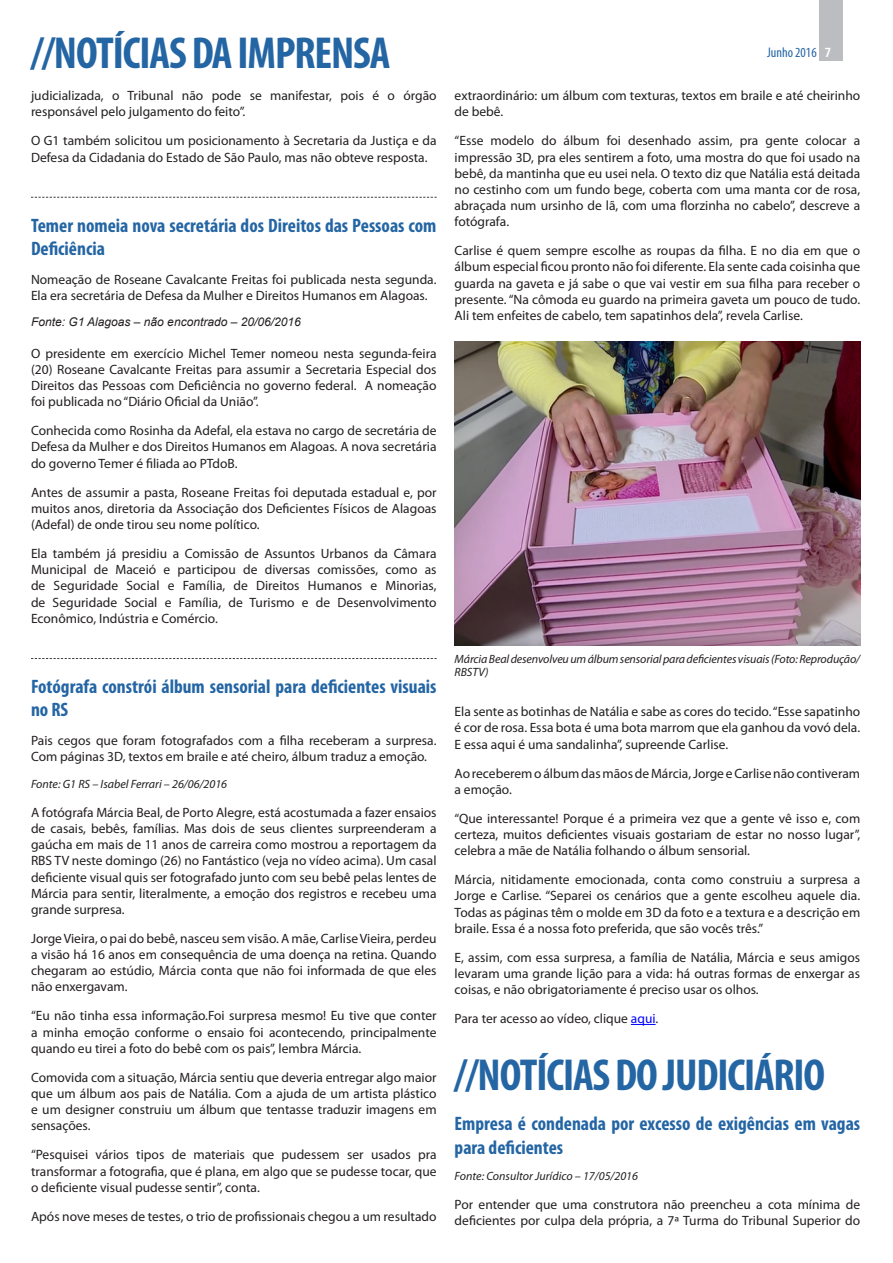
<style>
.page{position:relative;width:893px;height:1263px;background:#fff}
.page>*{position:absolute;margin:0;border:0;box-sizing:border-box;transform-origin:0 0}
.título_seção{font:700 condensed 45px "Myriad Pro";letter-spacing:-.025em;color:#2465a4}
.tíulo_matéria_tracej{font:700 condensed 19.5px/23.4px "Myriad Pro";color:#2465a4}
.tíulo_matéria{font:700 condensed 19.5px/23.4px "Myriad Pro";color:#2465a4}
.t1{font:condensed 13.95px "Myriad Pro";color:#2465a4}
.texto_corrido{font:13.5px/16.2px "Myriad Pro";color:#231f20;text-align:justify}
.Legenda{font:italic 12px/13.5px "Myriad Pro";letter-spacing:-.01em;color:#231f20}
.texto_corrido-2{font:italic 12px "Myriad Pro";color:#231f20}
.t2{font:italic 12px "Arial";color:#231f20}
.s1{font-weight:700;color:#fff}
.s2{color:#00f}
</style>
<div class="page">
<div style="left:820px;top:0;width:23px;height:61px;background:#bcbdc0"></div>
<svg style="left:31px;top:197px;width:406px;height:1px"></svg>
<svg style="left:31px;top:658px;width:406px;height:1px"></svg>
<svg style="left:631px;top:1024px;width:25px;height:1px"></svg>
<img style="left:455px;top:341px;width:405px;height:304px">
<h1 class="título_seção" style="left:31px;top:25px;width:361px">//NOTÍCIAS DA IMPRENSA</h1>
<p class="texto_corrido" style="left:31px;top:87px;width:407px">judicializada, o Tribunal não pode se manifestar, pois é o órgão responsável pelo julgamento do feito”.</p>
<p class="texto_corrido" style="left:31px;top:132px;width:407px">O G1 também solicitou um posicionamento à Secretaria da Justiça e da<br>Defesa da Cidadania do Estado de São Paulo, mas não obteve resposta.</p>
<p class="tíulo_matéria_tracej" style="left:31px;top:213px;width:407px">Temer nomeia nova secretária dos Direitos das Pessoas com<br>Deficiência</p>
<p class="texto_corrido" style="left:31px;top:271px;width:407px">Nomeação de Roseane Cavalcante Freitas foi publicada nesta segunda.<br>Ela era secretária de Defesa da Mulher e Direitos Humanos em Alagoas.</p>
<p class="t2" style="left:31px;top:314px;width:271px">Fonte: G1 Alagoas – não encontrado – 20/06/2016</p>
<p class="texto_corrido" style="left:31px;top:345px;width:407px">O presidente em exercício Michel Temer nomeou nesta segunda-feira (20) Roseane Cavalcante Freitas para assumir a Secretaria Especial dos Direitos das Pessoas com Deficiência no governo federal. A nomeação foi publicada no “Diário Oficial da União”.</p>
<p class="texto_corrido" style="left:31px;top:422px;width:407px">Conhecida como Rosinha da Adefal, ela estava no cargo de secretária de Defesa da Mulher e dos Direitos Humanos em Alagoas. A nova secretária do governo Temer é filiada ao PTdoB.</p>
<p class="texto_corrido" style="left:31px;top:484px;width:407px">Antes de assumir a pasta, Roseane Freitas foi deputada estadual e, por muitos anos, diretoria da Associação dos Deficientes Físicos de Alagoas (Adefal) de onde tirou seu nome político.</p>
<p class="texto_corrido" style="left:31px;top:545px;width:407px">Ela também já presidiu a Comissão de Assuntos Urbanos da Câmara Municipal de Maceió e participou de diversas comissões, como as de Seguridade Social e Família, de Direitos Humanos e Minorias, de Seguridade Social e Família, de Turismo e de Desenvolvimento Econômico, Indústria e Comércio.</p>
<p class="tíulo_matéria_tracej" style="left:31px;top:674px;width:407px">Fotógrafa constrói álbum sensorial para deficientes visuais no RS</p>
<p class="texto_corrido" style="left:31px;top:732px;width:407px">Pais cegos que foram fotografados com a filha receberam a surpresa.<br>Com páginas 3D, textos em braile e até cheiro, álbum traduz a emoção.</p>
<p class="texto_corrido-2" style="left:31px;top:776px;width:198px">Fonte: G1 RS – Isabel Ferrari – 26/06/2016</p>
<p class="texto_corrido" style="left:31px;top:804px;width:407px">A fotógrafa Márcia Beal, de Porto Alegre, está acostumada a fazer ensaios de casais, bebês, famílias. Mas dois de seus clientes surpreenderam a gaúcha em mais de 11 anos de carreira como mostrou a reportagem da RBS TV neste domingo (26) no Fantástico (veja no vídeo acima). Um casal deficiente visual quis ser fotografado junto com seu bebê pelas lentes de Márcia para sentir, literalmente, a emoção dos registros e recebeu uma grande surpresa.</p>
<p class="texto_corrido" style="left:31px;top:930px;width:407px">Jorge Vieira, o pai do bebê, nasceu sem visão. A mãe, Carlise Vieira, perdeu a visão há 16 anos em consequência de uma doença na retina. Quando chegaram ao estúdio, Márcia conta que não foi informada de que eles não enxergavam.</p>
<p class="texto_corrido" style="left:31px;top:1007px;width:407px">“Eu não tinha essa informação.Foi surpresa mesmo! Eu tive que conter a minha emoção conforme o ensaio foi acontecendo, principalmente quando eu tirei a foto do bebê com os pais”, lembra Márcia.</p>
<p class="texto_corrido" style="left:31px;top:1069px;width:407px">Comovida com a situação, Márcia sentiu que deveria entregar algo maior que um álbum aos pais de Natália. Com a ajuda de um artista plástico e um designer construiu um álbum que tentasse traduzir imagens em sensações.</p>
<p class="texto_corrido" style="left:31px;top:1146px;width:407px">“Pesquisei vários tipos de materiais que pudessem ser usados pra transformar a fotografia, que é plana, em algo que se pudesse tocar, que o deficiente visual pudesse sentir”, conta.</p>
<p class="texto_corrido" style="left:31px;top:1208px;width:407px">Após nove meses de testes, o trio de profissionais chegou a um resultado</p>
<p class="t1" style="left:767px;top:44px;width:65px">Junho 2016 <span class="s1">7</span></p>
<p class="texto_corrido" style="left:455px;top:87px;width:407px">extraordinário: um álbum com texturas, textos em braile e até cheirinho de bebê.</p>
<p class="texto_corrido" style="left:455px;top:132px;width:407px">“Esse modelo do álbum foi desenhado assim, pra gente colocar a impressão 3D, pra eles sentirem a foto, uma mostra do que foi usado na bebê, da mantinha que eu usei nela. O texto diz que Natália está deitada no cestinho com um fundo bege, coberta com uma manta cor de rosa, abraçada num ursinho de lã, com uma florzinha no cabelo”, descreve a fotógrafa.</p>
<p class="texto_corrido" style="left:455px;top:242px;width:407px">Carlise é quem sempre escolhe as roupas da filha. E no dia em que o álbum especial ficou pronto não foi diferente. Ela sente cada coisinha que guarda na gaveta e já sabe o que vai vestir em sua filha para receber o presente. “Na cômoda eu guardo na primeira gaveta um pouco de tudo.<br>Ali tem enfeites de cabelo, tem sapatinhos dela”, revela Carlise.</p>
<p class="Legenda" style="left:455px;top:652px;width:407px">Márcia Beal desenvolveu um álbum sensorial para deficientes visuais (Foto: Reprodução/<br>RBSTV)</p>
<p class="texto_corrido" style="left:455px;top:703px;width:407px">Ela sente as botinhas de Natália e sabe as cores do tecido. “Esse sapatinho é cor de rosa. Essa bota é uma bota marrom que ela ganhou da vovó dela.<br>E essa aqui é uma sandalinha”, supreende Carlise.</p>
<p class="texto_corrido" style="left:455px;top:765px;width:407px">Ao receberem o álbum das mãos de Márcia, Jorge e Carlise não contiveram a emoção.</p>
<p class="texto_corrido" style="left:455px;top:810px;width:407px">“Que interessante! Porque é a primeira vez que a gente vê isso e, com certeza, muitos deficientes visuais gostariam de estar no nosso lugar”, celebra a mãe de Natália folhando o álbum sensorial.</p>
<p class="texto_corrido" style="left:455px;top:871px;width:407px">Márcia, nitidamente emocionada, conta como construiu a surpresa a Jorge e Carlise. “Separei os cenários que a gente escolheu aquele dia.<br>Todas as páginas têm o molde em 3D da foto e a textura e a descrição em braile. Essa é a nossa foto preferida, que são vocês três.”</p>
<p class="texto_corrido" style="left:455px;top:949px;width:407px">E, assim, com essa surpresa, a família de Natália, Márcia e seus amigos levaram uma grande lição para a vida: há outras formas de enxergar as coisas, e não obrigatoriamente é preciso usar os olhos.</p>
<p class="texto_corrido" style="left:455px;top:1010px;width:205px">Para ter acesso ao vídeo, clique <span class="s2">aqui</span>.</p>
<p class="título_seção" style="left:455px;top:1047px;width:372px">//NOTÍCIAS DO JUDICIÁRIO</p>
<p class="tíulo_matéria" style="left:455px;top:1112px;width:407px">Empresa é condenada por excesso de exigências em vagas para deficientes</p>
<p class="texto_corrido-2" style="left:455px;top:1168px;width:185px">Fonte: Consultor Jurídico – 17/05/2016</p>
<p class="texto_corrido" style="left:455px;top:1196px;width:407px">Por entender que uma construtora não preencheu a cota mínima de deficientes por culpa dela própria, a 7ª Turma do Tribunal Superior do</p>
</div>
